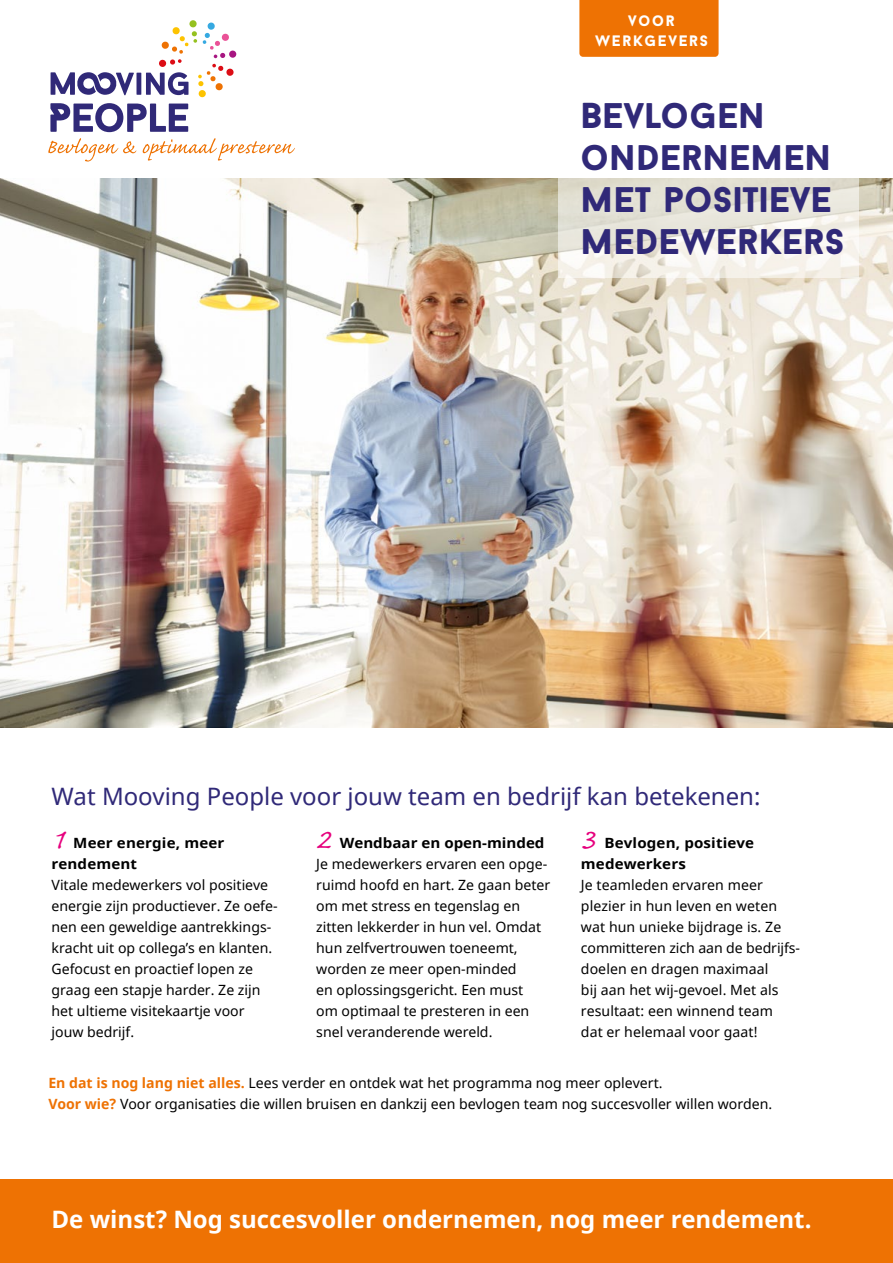
<style>
.page{position:relative;width:893px;height:1263px;background:#fff}
.page>*{position:absolute;margin:0;border:0;box-sizing:border-box;transform-origin:0 0}
.t1{font:900 36px/42px "Baron Neue";color:#302978}
.t2{font:36px "Caflisch Script MM 406";color:#e6007d;scale:1.07 1}
.t3{font:700 24px "Noto Sans";color:#fff}
.t4{font:24px "Noto Sans";color:#302978}
.t5{font:900 15.3px/20.4px "Baron Neue";letter-spacing:.1em;color:#fff;text-align:center}
.t6{font:14.1px/21px "Noto Sans";color:#000}
.t7{font:700 14.1px/21px "Noto Sans";letter-spacing:.01em;color:#000;scale:1.07 1}
.s1{font-weight:700;color:#ee7203}
</style>
<div class="page">
<img style="left:0;top:179px;width:893px;height:548px">
<svg style="left:559px;top:178px;width:300px;height:100px"></svg>
<div style="left:0;top:1179px;width:893px;height:84px;background:#ee7203"></div>
<svg style="left:48px;top:138px;width:247px;height:24px"></svg>
<svg style="left:50px;top:103px;width:138px;height:29px"></svg>
<svg style="left:51px;top:22px;width:183px;height:73px"></svg>
<div style="left:198px;top:90px;width:8px;height:7px;background:#fdc300;border-radius:50%"></div>
<div style="left:579px;top:0;width:140px;height:57px;background:#ee7203"></div>
<p class="t5" style="left:595px;top:10px;width:115px">VOOR<br>WERKGEVERS</p>
<h1 class="t1" style="left:581px;top:94px;width:265px">BEVLOGEN<br>ONDERNEMEN<br>MET POSITIEVE<br>MEDEWERKERS</h1>
<h2 class="t4" style="left:52px;top:779px;width:710px">Wat Mooving People voor jouw team en bedrijf kan betekenen:</h2>
<h1 class="t2" style="left:52px;top:821px;width:13px">1</h1>
<p class="t7" style="left:52px;top:832px;width:163px;text-indent:22px">Meer energie, meer rendement</p>
<p class="t6" style="left:52px;top:874px;width:228px">Vitale medewerkers vol positieve energie zijn productiever. Ze oefe&shy;nen een geweldige aantrekkings&shy;kracht uit op collega’s en klanten.<br>Gefocust en proactief lopen ze graag een stapje harder. Ze zijn het ultieme visitekaartje voor jouw bedrijf.</p>
<h1 class="t2" style="left:316px;top:821px;width:15px">2</h1>
<p class="t7" style="left:340px;top:832px;width:193px">Wendbaar en open-minded</p>
<p class="t6" style="left:316px;top:853px;width:236px">Je medewerkers ervaren een opge&shy;ruimd hoofd en hart. Ze gaan beter om met stress en tegenslag en zitten lekkerder in hun vel. Omdat hun zelfvertrouwen toeneemt, worden ze meer open-minded<br>en oplossingsgericht. Een must<br>om optimaal te presteren in een snel veranderende wereld.</p>
<h1 class="t2" style="left:581px;top:821px;width:15px">3</h1>
<p class="t7" style="left:581px;top:832px;width:163px;text-indent:24px">Bevlogen, positieve medewerkers</p>
<p class="t6" style="left:581px;top:874px;width:220px">Je teamleden ervaren meer plezier in hun leven en weten wat hun unieke bijdrage is. Ze committeren zich aan de bedrijfs&shy;doelen en dragen maximaal<br>bij aan het wij-gevoel. Met als resultaat: een winnend team<br>dat er helemaal voor gaat!</p>
<p class="t6" style="left:48px;top:1072px;width:725px"><span class="s1">En dat is nog lang niet alles.</span> Lees verder en ontdek wat het programma nog meer oplevert.<br><span class="s1">Voor wie?</span> Voor organisaties die willen bruisen en dankzij een bevlogen team nog succesvoller willen worden.</p>
<h2 class="t3" style="left:52px;top:1202px;width:761px">De winst? Nog succesvoller ondernemen, nog meer rendement.</h2>
</div>
